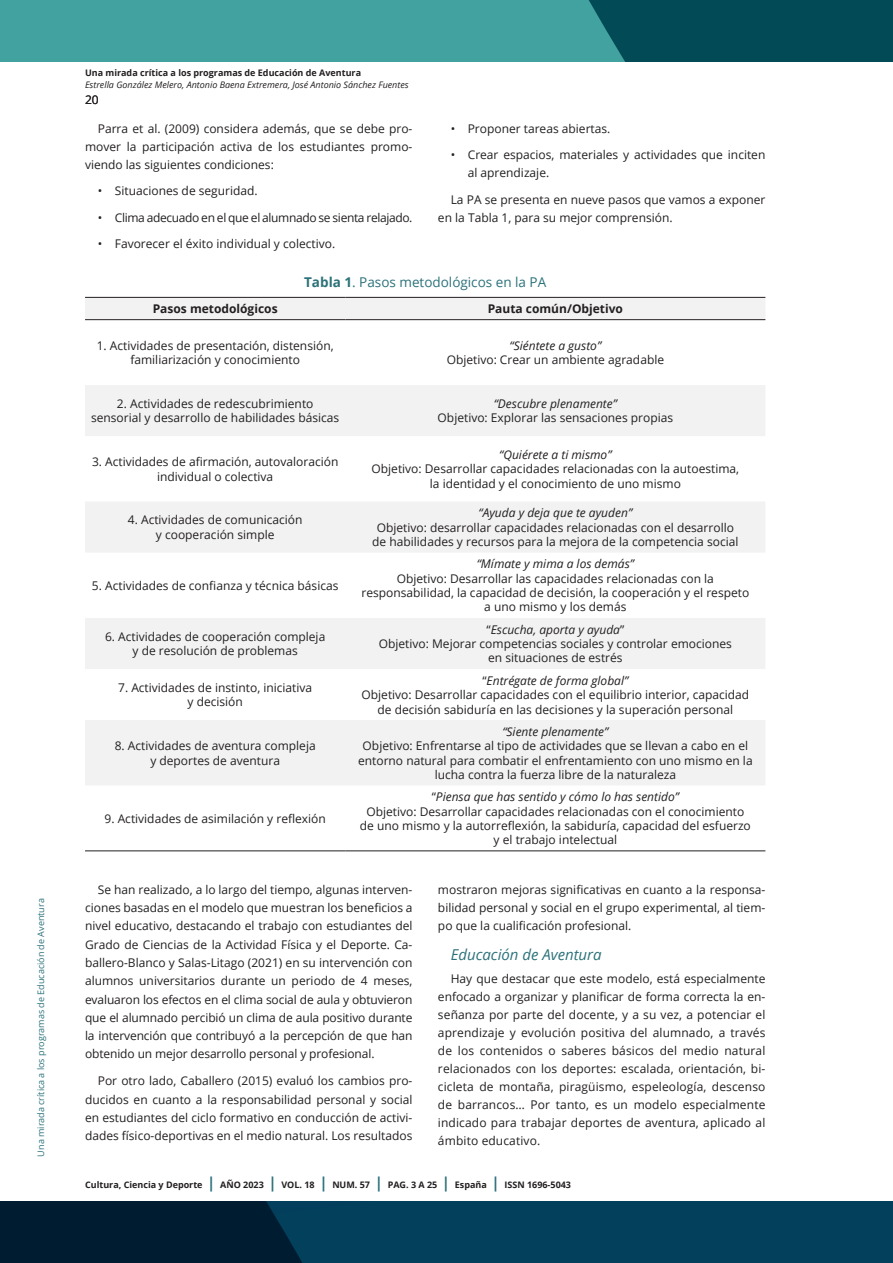
<style>
.page{position:relative;width:893px;height:1263px;background:#fff}
.page>*{position:absolute;margin:0;border:0;box-sizing:border-box;transform-origin:0 0}
.subtitulo_2_H3{font:italic 15px "Open Sans";color:#2c727a}
.titulo_tablas_imagen{font:13.5px "Open Sans";color:#2c727a}
.Cuerpo_de_texto_P{font:12px/18px "Open Sans";color:#231f20;text-align:justify}
.Cuerpo_tablas{font:12px/14.4px "Open Sans";color:#231f20;text-align:center}
.Cuerpo_tablas-2{font:italic 12px "Open Sans";color:#231f20}
.Cuerpo_de_texto_P-2{font:12px "Open Sans";letter-spacing:-.03em;color:#231f20}
.Cuerpo_tablas-3{font:700 12px "Open Sans";color:#231f20}
.t1{font:700 9px "Open Sans";color:#231f20}
.t2{font:italic 9px "Open Sans";color:#231f20}
.t3{font:9px "Open Sans";color:#2c727a}
.s1{font-weight:700}
.s2{font-style:normal}
.s3{font-size:15px;color:#2c727a}
</style>
<div class="page">
<svg style="left:0;top:1201px;width:893px;height:62px;background:#02344e"></svg>
<div style="left:0;top:0;width:893px;height:62px;background:#41a29f"></div>
<div style="left:589px;top:0;width:304px;height:62px;background:#024a56"></div>
<div style="left:85px;top:298px;width:680px;height:21px;background:#f2f2f2"></div>
<svg style="left:85px;top:385px;width:680px;height:400px;fill:#f2f2f2"></svg>
<hr style="left:85px;top:850px;width:260px;height:1px;background:#231f20">
<hr style="left:345px;top:850px;width:420px;height:1px;background:#231f20">
<hr style="left:85px;top:297px;width:260px;height:1px;background:#231f20">
<hr style="left:345px;top:297px;width:420px;height:1px;background:#231f20">
<hr style="left:85px;top:319px;width:260px;height:1px;background:#231f20">
<hr style="left:345px;top:319px;width:420px;height:1px;background:#231f20">
<p class="t3" style="left:35px;top:1156px;width:260px;rotate:-90deg">Una mirada crítica a los programas de Educación de Aventura</p>
<p class="t1" style="left:85px;top:67px;width:278px">Una mirada crítica a los programas de Educación de Aventura</p>
<p class="t2" style="left:85px;top:79px;width:325px">Estrella González Melero, Antonio Baena Extremera, José Antonio Sánchez Fuentes</p>
<p class="Cuerpo_de_texto_P" style="left:85px;top:90px;width:15px">20</p>
<p class="Cuerpo_de_texto_P" style="left:85px;top:119px;width:329px;text-indent:13px">Parra et al. (2009) considera además, que se debe pro&shy;mover la participación activa de los estudiantes promo&shy;viendo las siguientes condiciones:</p>
<p class="Cuerpo_de_texto_P" style="left:98px;top:181px;width:161px">• Situaciones de seguridad.</p>
<p class="Cuerpo_de_texto_P-2" style="left:98px;top:209px;width:316px">• Clima adecuado en el que el alumnado se sienta relajado.</p>
<p class="Cuerpo_de_texto_P" style="left:98px;top:234px;width:239px">• Favorecer el éxito individual y colectivo.</p>
<p class="titulo_tablas_imagen" style="left:304px;top:273px;width:244px"><span class="s1">Tabla 1</span>. Pasos metodológicos en la PA</p>
<p class="Cuerpo_tablas-3" style="left:153px;top:300px;width:126px">Pasos metodológicos</p>
<p class="Cuerpo_tablas-3" style="left:488px;top:300px;width:137px">Pauta común/Objetivo</p>
<p class="Cuerpo_tablas" style="left:97px;top:338px;width:238px">1. Actividades de presentación, distensión, familiarización y conocimiento</p>
<p class="Cuerpo_tablas-2" style="left:510px;top:337px;width:93px">“Siéntete a gusto”</p>
<p class="Cuerpo_de_texto_P" style="left:451px;top:119px;width:161px">• Proponer tareas abiertas.</p>
<p class="Cuerpo_de_texto_P" style="left:468px;top:145px;width:299px;text-indent:-17px">• Crear espacios, materiales y actividades que inciten al aprendizaje.</p>
<p class="Cuerpo_de_texto_P" style="left:438px;top:190px;width:329px;text-indent:13px">La PA se presenta en nueve pasos que vamos a exponer en la Tabla 1, para su mejor comprensión.</p>
<p class="Cuerpo_tablas" style="left:447px;top:352px;width:219px">Objetivo: Crear un ambiente agradable</p>
<p class="Cuerpo_tablas" style="left:91px;top:396px;width:250px">2. Actividades de redescubrimiento sensorial y desarrollo de habilidades básicas</p>
<p class="Cuerpo_tablas-2" style="left:494px;top:395px;width:125px">“Descubre plenamente”</p>
<p class="Cuerpo_tablas" style="left:438px;top:410px;width:237px">Objetivo: Explorar las sensaciones propias</p>
<p class="Cuerpo_tablas" style="left:92px;top:454px;width:248px">3. Actividades de afirmación, autovaloración individual o colectiva</p>
<p class="Cuerpo_tablas" style="left:128px;top:513px;width:176px">4. Actividades de comunicación y cooperación simple</p>
<p class="Cuerpo_tablas" style="left:92px;top:578px;width:248px">5. Actividades de confianza y técnica básicas</p>
<p class="Cuerpo_tablas" style="left:105px;top:629px;width:222px">6. Actividades de cooperación compleja y de resolución de problemas</p>
<p class="Cuerpo_tablas" style="left:118px;top:680px;width:196px">7. Actividades de instinto, iniciativa y decisión</p>
<p class="Cuerpo_tablas" style="left:115px;top:738px;width:203px">8. Actividades de aventura compleja y deportes de aventura</p>
<p class="Cuerpo_tablas-2" style="left:499px;top:446px;width:114px">“Quiérete a ti mismo”</p>
<p class="Cuerpo_tablas" style="left:372px;top:461px;width:369px">Objetivo: Desarrollar capacidades relacionadas con la autoestima, la identidad y el conocimiento de uno mismo</p>
<p class="Cuerpo_tablas-2" style="left:479px;top:505px;width:155px">“Ayuda y deja que te ayuden”</p>
<p class="Cuerpo_tablas" style="left:372px;top:520px;width:368px">Objetivo: desarrollar capacidades relacionadas con el desarrollo de habilidades y recursos para la mejora de la competencia social</p>
<p class="Cuerpo_tablas-2" style="left:477px;top:556px;width:159px">“Mímate y mima a los demás”</p>
<p class="Cuerpo_tablas" style="left:361px;top:571px;width:389px">Objetivo: Desarrollar las capacidades relacionadas con la responsabilidad, la capacidad de decisión, la cooperación y el respeto a uno mismo y los demás</p>
<p class="Cuerpo_tablas-2" style="left:486px;top:621px;width:139px"><span class="s2">“</span>Escucha, aporta y ayuda<span class="s2">”</span></p>
<p class="Cuerpo_tablas" style="left:379px;top:636px;width:355px">Objetivo: Mejorar competencias sociales y controlar emociones en situaciones de estrés</p>
<p class="Cuerpo_tablas-2" style="left:482px;top:672px;width:147px"><span class="s2">“</span>Entrégate de forma global”</p>
<p class="Cuerpo_tablas" style="left:361px;top:687px;width:389px">Objetivo: Desarrollar capacidades con el equilibrio interior, capacidad de decisión sabiduría en las decisiones y la superación personal</p>
<p class="Cuerpo_tablas-2" style="left:502px;top:723px;width:107px">“Siente plenamente”</p>
<p class="Cuerpo_tablas" style="left:358px;top:738px;width:396px">Objetivo: Enfrentarse al tipo de actividades que se llevan a cabo en el entorno natural para combatir el enfrentamiento con uno mismo en la lucha contra la fuerza libre de la naturaleza</p>
<p class="Cuerpo_tablas-2" style="left:432px;top:788px;width:249px"><span class="s2">“</span>Piensa que has sentido y cómo lo has sentido”</p>
<p class="Cuerpo_tablas" style="left:360px;top:804px;width:392px">Objetivo: Desarrollar capacidades relacionadas con el conocimiento de uno mismo y la autorreflexión, la sabiduría, capacidad del esfuerzo y el trabajo intelectual</p>
<p class="Cuerpo_de_texto_P" style="left:85px;top:880px;width:329px;text-indent:13px">Se han realizado, a lo largo del tiempo, algunas interven&shy;ciones basadas en el modelo que muestran los beneficios a nivel educativo, destacando el trabajo con estudiantes del Grado de Ciencias de la Actividad Física y el Deporte. Ca&shy;ballero-Blanco y Salas-Litago (2021) en su intervención con alumnos universitarios durante un periodo de 4 meses, evaluaron los efectos en el clima social de aula y obtuvieron que el alumnado percibió un clima de aula positivo durante la intervención que contribuyó a la percepción de que han obtenido un mejor desarrollo personal y profesional.</p>
<p class="Cuerpo_de_texto_P" style="left:85px;top:1071px;width:329px;text-indent:13px">Por otro lado, Caballero (2015) evaluó los cambios pro&shy;ducidos en cuanto a la responsabilidad personal y social en estudiantes del ciclo formativo en conducción de activi&shy;dades físico-deportivas en el medio natural. Los resultados</p>
<p class="Cuerpo_tablas" style="left:105px;top:811px;width:223px">9. Actividades de asimilación y reflexión</p>
<p class="Cuerpo_de_texto_P" style="left:438px;top:880px;width:329px">mostraron mejoras significativas en cuanto a la responsa&shy;bilidad personal y social en el grupo experimental, al tiem&shy;po que la cualificación profesional.</p>
<p class="subtitulo_2_H3" style="left:451px;top:945px;width:152px">Educación de Aventura</p>
<p class="Cuerpo_de_texto_P" style="left:438px;top:969px;width:329px;text-indent:13px">Hay que destacar que este modelo, está especialmente enfocado a organizar y planificar de forma correcta la en&shy;señanza por parte del docente, y a su vez, a potenciar el aprendizaje y evolución positiva del alumnado, a través de los contenidos o saberes básicos del medio natural relacionados con los deportes: escalada, orientación, bi&shy;cicleta de montaña, piragüismo, espeleología, descenso de barrancos… Por tanto, es un modelo especialmente indicado para trabajar deportes de aventura, aplicado al ámbito educativo.</p>
<p class="t1" style="left:85px;top:1179px;width:488px">Cultura, Ciencia y Deporte <span class="s3">|</span> AÑO 2023 <span class="s3">|</span> VOL. 18 <span class="s3">|</span> NUM. 57 <span class="s3">|</span> PAG. 3 A 25 <span class="s3">|</span> España <span class="s3">|</span> ISSN 1696-5043</p>
</div>
